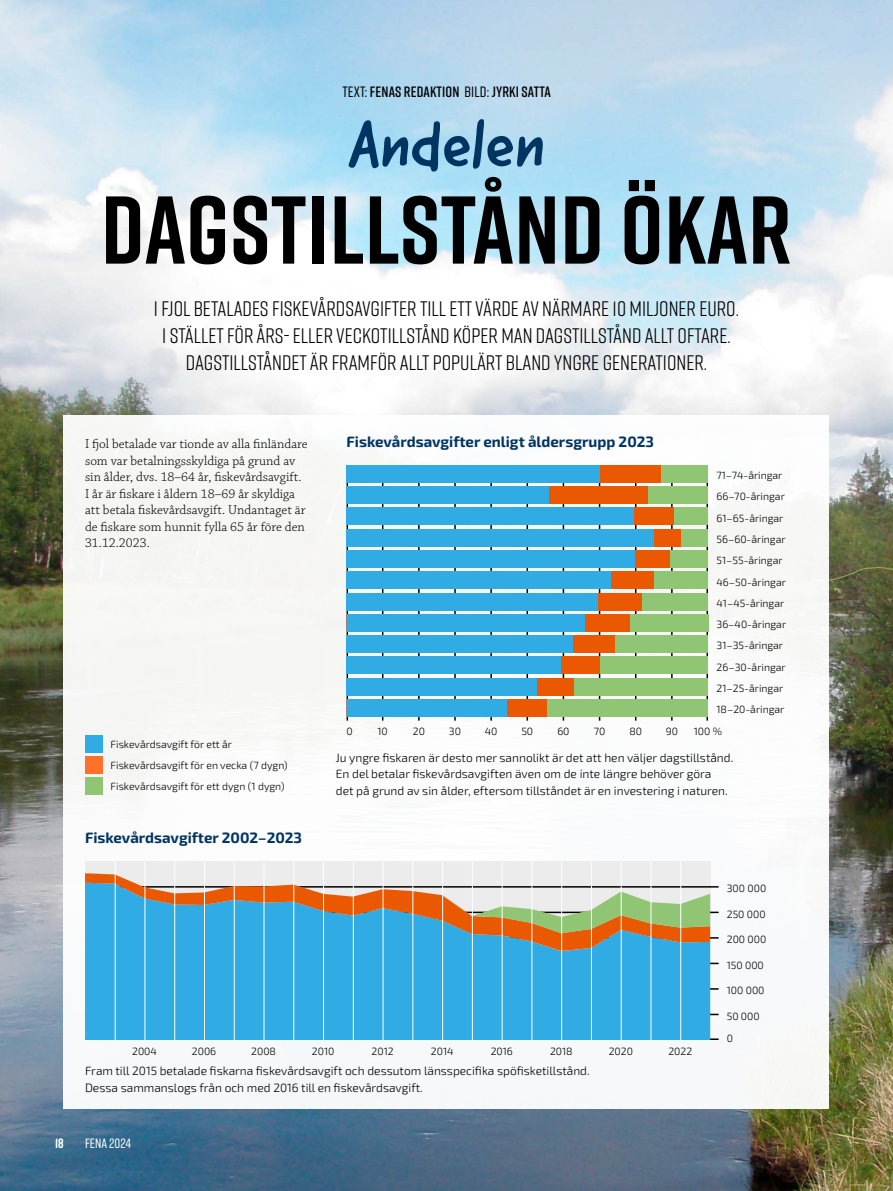
<style>
.page{position:relative;width:893px;height:1191px;background:#fff}
.page>*{position:absolute;margin:0;border:0;box-sizing:border-box;transform-origin:0 0}
.Pääotsikko_Rift{font:700 96px "Rift";letter-spacing:.01em;color:#000}
.Pääotsikko_Good_dog{font:66px "Good Dog New";color:#003562}
.Ingressi{font:21px/27px "Rift";color:#000;text-align:center}
.Väliotsikko_10_pt__groteski{font:15px "Exo 2";color:#003562}
.Teksti_ja_kuvat{font:600 15px "Rift";letter-spacing:.01em;color:#000}
.Leipis_1__rivi{font:300 13.5px/16.5px "Chaparral Pro";color:#000}
.t1{font:500 13.5px "Rift";color:#fff}
.t2{font:700 13.5px "Rift";color:#fff}
.Kuvateksti{font:300 12px/16.5px "Exo 2";color:#000}
.t3{font:300 10.5px/21.3px "Exo 2";color:#000}
.s1{font-weight:500}
</style>
<div class="page">
<img style="left:0;top:0;width:893px;height:1191px">
<div style="left:64px;top:415px;width:765px;height:693px;background:#f8f8fa"></div>
<div style="left:85px;top:861px;width:625px;height:179px;background:#ececec"></div>
<hr style="left:85px;top:1013px;width:634px;height:2px;background:#000">
<hr style="left:85px;top:1038px;width:634px;height:2px;background:#000">
<hr style="left:85px;top:988px;width:634px;height:1px;background:#000">
<hr style="left:85px;top:962px;width:634px;height:2px;background:#000">
<hr style="left:85px;top:937px;width:634px;height:1px;background:#000">
<hr style="left:85px;top:911px;width:634px;height:2px;background:#000">
<hr style="left:85px;top:886px;width:634px;height:1px;background:#000">
<div style="left:85px;top:951px;width:625px;height:89px;background:#30abe3"></div>
<svg style="left:85px;top:933px;width:625px;height:18px;fill:#30abe3"></svg>
<svg style="left:85px;top:873px;width:625px;height:60px"></svg>
<hr style="left:115px;top:861px;width:1px;height:179px;background:#fff">
<hr style="left:145px;top:861px;width:1px;height:179px;background:#fff">
<hr style="left:174px;top:861px;width:1px;height:179px;background:#fff">
<hr style="left:204px;top:861px;width:1px;height:179px;background:#fff">
<hr style="left:234px;top:861px;width:1px;height:179px;background:#fff">
<hr style="left:264px;top:861px;width:1px;height:179px;background:#fff">
<hr style="left:293px;top:861px;width:1px;height:179px;background:#fff">
<hr style="left:323px;top:861px;width:1px;height:179px;background:#fff">
<hr style="left:353px;top:861px;width:1px;height:179px;background:#fff">
<hr style="left:383px;top:861px;width:1px;height:179px;background:#fff">
<hr style="left:412px;top:861px;width:1px;height:179px;background:#fff">
<hr style="left:442px;top:861px;width:1px;height:179px;background:#fff">
<hr style="left:472px;top:861px;width:1px;height:179px;background:#fff">
<hr style="left:502px;top:861px;width:1px;height:179px;background:#fff">
<hr style="left:531px;top:861px;width:1px;height:179px;background:#fff">
<hr style="left:561px;top:861px;width:1px;height:179px;background:#fff">
<hr style="left:591px;top:861px;width:1px;height:179px;background:#fff">
<hr style="left:621px;top:861px;width:1px;height:179px;background:#fff">
<hr style="left:651px;top:861px;width:1px;height:179px;background:#fff">
<hr style="left:680px;top:861px;width:1px;height:179px;background:#fff">
<hr style="left:382px;top:465px;width:1px;height:255px;background:#000">
<hr style="left:347px;top:465px;width:1px;height:255px;background:#000">
<hr style="left:418px;top:465px;width:2px;height:255px;background:#000">
<hr style="left:454px;top:465px;width:2px;height:255px;background:#000">
<hr style="left:490px;top:465px;width:2px;height:255px;background:#000">
<hr style="left:526px;top:465px;width:2px;height:255px;background:#000">
<hr style="left:563px;top:465px;width:1px;height:255px;background:#000">
<hr style="left:599px;top:465px;width:1px;height:255px;background:#000">
<hr style="left:635px;top:465px;width:1px;height:255px;background:#000">
<hr style="left:671px;top:465px;width:2px;height:255px;background:#000">
<hr style="left:706px;top:465px;width:2px;height:255px;background:#000">
<div style="left:347px;top:465px;width:253px;height:17px;background:#30abe3"></div>
<div style="left:600px;top:465px;width:62px;height:17px;background:#ea5901"></div>
<div style="left:662px;top:465px;width:46px;height:17px;background:#90c574"></div>
<div style="left:347px;top:487px;width:202px;height:17px;background:#30abe3"></div>
<div style="left:549px;top:487px;width:100px;height:17px;background:#ea5901"></div>
<div style="left:649px;top:487px;width:59px;height:17px;background:#90c574"></div>
<div style="left:347px;top:508px;width:287px;height:17px;background:#30abe3"></div>
<div style="left:634px;top:508px;width:40px;height:17px;background:#ea5901"></div>
<div style="left:674px;top:508px;width:34px;height:17px;background:#90c574"></div>
<div style="left:347px;top:529px;width:307px;height:17px;background:#30abe3"></div>
<div style="left:654px;top:529px;width:27px;height:17px;background:#ea5901"></div>
<div style="left:681px;top:529px;width:27px;height:17px;background:#90c574"></div>
<div style="left:347px;top:550px;width:289px;height:17px;background:#30abe3"></div>
<div style="left:636px;top:550px;width:35px;height:17px;background:#ea5901"></div>
<div style="left:671px;top:550px;width:37px;height:17px;background:#90c574"></div>
<div style="left:347px;top:572px;width:264px;height:17px;background:#30abe3"></div>
<div style="left:611px;top:572px;width:43px;height:17px;background:#ea5901"></div>
<div style="left:654px;top:572px;width:54px;height:17px;background:#90c574"></div>
<div style="left:347px;top:593px;width:251px;height:17px;background:#30abe3"></div>
<div style="left:598px;top:593px;width:45px;height:17px;background:#ea5901"></div>
<div style="left:643px;top:593px;width:65px;height:17px;background:#90c574"></div>
<div style="left:347px;top:614px;width:238px;height:17px;background:#30abe3"></div>
<div style="left:585px;top:614px;width:45px;height:17px;background:#ea5901"></div>
<div style="left:630px;top:614px;width:78px;height:17px;background:#90c574"></div>
<div style="left:347px;top:635px;width:226px;height:17px;background:#30abe3"></div>
<div style="left:573px;top:635px;width:42px;height:17px;background:#ea5901"></div>
<div style="left:615px;top:635px;width:93px;height:17px;background:#90c574"></div>
<div style="left:347px;top:657px;width:215px;height:17px;background:#30abe3"></div>
<div style="left:562px;top:657px;width:39px;height:17px;background:#ea5901"></div>
<div style="left:601px;top:657px;width:107px;height:17px;background:#90c574"></div>
<div style="left:347px;top:678px;width:191px;height:17px;background:#30abe3"></div>
<div style="left:538px;top:678px;width:37px;height:17px;background:#ea5901"></div>
<div style="left:575px;top:678px;width:133px;height:17px;background:#90c574"></div>
<div style="left:347px;top:699px;width:160px;height:17px;background:#30abe3"></div>
<div style="left:507px;top:699px;width:40px;height:17px;background:#ea5901"></div>
<div style="left:547px;top:699px;width:161px;height:17px;background:#90c574"></div>
<div style="left:85px;top:735px;width:17px;height:17px;background:#30abe3"></div>
<div style="left:85px;top:756px;width:17px;height:17px;background:#ff712a"></div>
<div style="left:85px;top:778px;width:17px;height:17px;background:#90c574"></div>
<p class="Teksti_ja_kuvat" style="left:342px;top:81px;width:210px"><span class="s1">TEXT:</span> FENAS REDAKTION <span class="s1">BILD:</span> JYRKI SATTA</p>
<h2 class="Pääotsikko_Good_dog" style="left:348px;top:102px;width:199px">Andelen</h2>
<h2 class="Pääotsikko_Rift" style="left:101px;top:161px;width:692px">DAGSTILLSTÅND ÖKAR</h2>
<p class="Ingressi" style="left:154px;top:294px;width:586px">I FJOL BETALADES FISKEVÅRDSAVGIFTER TILL ETT VÄRDE AV NÄRMARE 10 MILJONER EURO.<br>I STÄLLET FÖR ÅRS- ELLER VECKOTILLSTÅND KÖPER MAN DAGSTILLSTÅND ALLT OFTARE.<br>DAGSTILLSTÅNDET ÄR FRAMFÖR ALLT POPULÄRT BLAND YNGRE GENERATIONER.</p>
<p class="Leipis_1__rivi" style="left:85px;top:436px;width:224px">I fjol betalade var tionde av alla finländare som var betalningsskyldiga på grund av sin ålder, dvs. 18–64 år, fiskevårdsavgift.<br>I år är fiskare i åldern 18–69 år skyldiga att betala fiskevårdsavgift. Undantaget är de fiskare som hunnit fylla 65 år före den 31.12.2023.</p>
<p class="t3" style="left:111px;top:733px;width:179px">Fiskevårdsavgift för ett år<br>Fiskevårdsavgift för en vecka (7 dygn)<br>Fiskevårdsavgift för ett dygn (1 dygn)</p>
<h3 class="Väliotsikko_10_pt__groteski" style="left:85px;top:827px;width:219px">Fiskevårdsavgifter 2002–2023</h3>
<h3 class="Väliotsikko_10_pt__groteski" style="left:347px;top:431px;width:309px">Fiskevårdsavgifter enligt åldersgrupp 2023</h3>
<p class="t3" style="left:716px;top:464px;width:71px">71–74-åringar<br>66–70-åringar<br>61–65-åringar<br>56–60-åringar<br>51–55-åringar<br>46–50-åringar<br>41–45-åringar<br>36–40-åringar<br>31–35-åringar<br>26–30-åringar<br>21–25-åringar<br>18–20-åringar</p>
<p class="t3" style="left:347px;top:720px;width:8px">0</p>
<p class="t3" style="left:377px;top:720px;width:12px">10</p>
<p class="t3" style="left:413px;top:720px;width:14px">20</p>
<p class="t3" style="left:449px;top:720px;width:14px">30</p>
<p class="t3" style="left:485px;top:720px;width:14px">40</p>
<p class="t3" style="left:521px;top:720px;width:13px">50</p>
<p class="t3" style="left:557px;top:720px;width:14px">60</p>
<p class="t3" style="left:594px;top:720px;width:13px">70</p>
<p class="t3" style="left:629px;top:720px;width:14px">80</p>
<p class="t3" style="left:666px;top:720px;width:14px">90</p>
<p class="t3" style="left:694px;top:720px;width:30px">100 %</p>
<p class="Kuvateksti" style="left:336px;top:749px;width:399px">Ju yngre fiskaren är desto mer sannolikt är det att hen väljer dagstillstånd.<br>En del betalar fiskevårdsavgiften även om de inte längre behöver göra<br>det på grund av sin ålder, eftersom tillståndet är en investering i naturen.</p>
<p class="t3" style="left:727px;top:877px;width:41px">300 000</p>
<p class="t3" style="left:727px;top:903px;width:40px">250 000</p>
<p class="t3" style="left:727px;top:928px;width:41px">200 000</p>
<p class="t3" style="left:727px;top:954px;width:39px">150 000</p>
<p class="t3" style="left:727px;top:979px;width:39px">100 000</p>
<p class="t3" style="left:727px;top:1005px;width:34px">50 000</p>
<p class="t3" style="left:727px;top:1027px;width:8px">0</p>
<p class="t3" style="left:132px;top:1040px;width:26px">2004</p>
<p class="t3" style="left:192px;top:1040px;width:26px">2006</p>
<p class="t3" style="left:251px;top:1040px;width:26px">2008</p>
<p class="t3" style="left:312px;top:1040px;width:24px">2010</p>
<p class="t3" style="left:372px;top:1040px;width:24px">2012</p>
<p class="t3" style="left:431px;top:1040px;width:24px">2014</p>
<p class="t3" style="left:491px;top:1040px;width:24px">2016</p>
<p class="t3" style="left:550px;top:1040px;width:24px">2018</p>
<p class="t3" style="left:609px;top:1040px;width:26px">2020</p>
<p class="t3" style="left:668px;top:1040px;width:25px">2022</p>
<p class="Kuvateksti" style="left:85px;top:1062px;width:506px">Fram till 2015 betalade fiskarna fiskevårdsavgift och dessutom länsspecifika spöfisketillstånd.<br>Dessa sammanslogs från och med 2016 till en fiskevårdsavgift.</p>
<p class="t2" style="left:55px;top:1134px;width:10px">18</p>
<p class="t1" style="left:85px;top:1134px;width:47px">FENA 2024</p>
</div>
